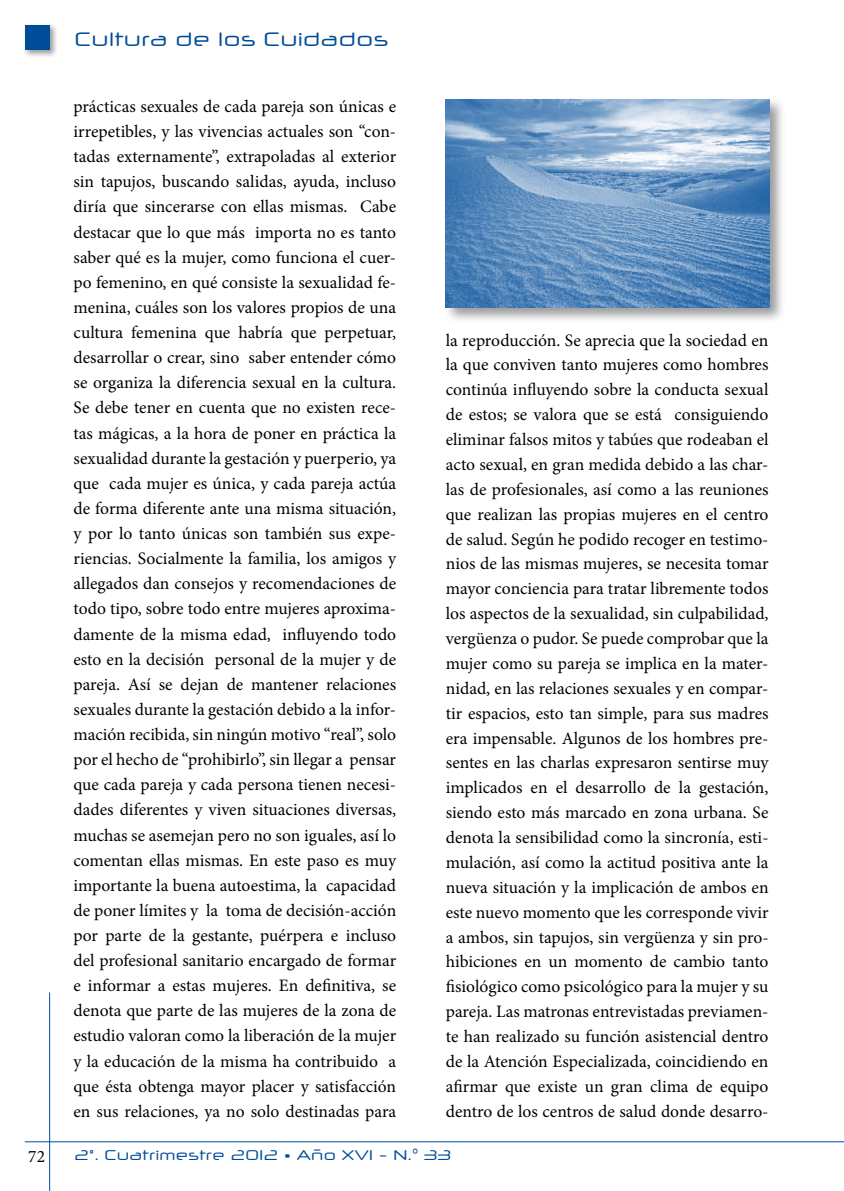
<style>
.page{position:relative;width:844px;height:1191px;background:#fff}
.page>*{position:absolute;margin:0;border:0;box-sizing:border-box;transform-origin:0 0}
.t1{font:19.25px "Neuropol X Free";color:#004c99}
.t2{font:17.5px/25.2px "Minion Pro";color:#000;text-align:justify}
.t3{font:14px "Neuropol X Free";color:#004c99}
</style>
<div class="page">
<hr style="left:49px;top:992px;width:1px;height:199px;background:#004c99">
<hr style="left:25px;top:1141px;width:818px;height:1px;background:#004c99">
<div style="left:23px;top:23px;width:36px;height:36px;background:#000;opacity:.4"></div>
<div style="left:25px;top:25px;width:25px;height:25px;background:#004c99"></div>
<div style="left:443px;top:97px;width:343px;height:227px;background:#000;opacity:.4"></div>
<img style="left:445px;top:99px;width:324px;height:209px">
<p class="t2" style="left:28px;top:1143px;width:18px">72</p>
<p class="t1" style="left:74px;top:27px;width:315px">Cultura de los Cuidados</p>
<p class="t2" style="left:73px;top:94px;width:324px">prácticas sexuales de cada pareja son únicas e irrepetibles, y las vivencias actuales son “con&shy;tadas externamente”, extrapoladas al exterior sin tapujos, buscando salidas, ayuda, incluso diría que sincerarse con ellas mismas. Cabe destacar que lo que más importa no es tanto saber qué es la mujer, como funciona el cuer&shy;po femenino, en qué consiste la sexualidad fe&shy;menina, cuáles son los valores propios de una cultura femenina que habría que perpetuar, desarrollar o crear, sino saber entender cómo se organiza la diferencia sexual en la cultura.<br>Se debe tener en cuenta que no existen rece&shy;tas mágicas, a la hora de poner en práctica la sexualidad durante la gestación y puerperio, ya que cada mujer es única, y cada pareja actúa de forma diferente ante una misma situación, y por lo tanto únicas son también sus expe&shy;riencias. Socialmente la familia, los amigos y allegados dan consejos y recomendaciones de todo tipo, sobre todo entre mujeres aproxima&shy;damente de la misma edad, influyendo todo esto en la decisión personal de la mujer y de pareja. Así se dejan de mantener relaciones sexuales durante la gestación debido a la infor&shy;mación recibida, sin ningún motivo “real”, solo por el hecho de “prohibirlo”, sin llegar a pensar que cada pareja y cada persona tienen necesi&shy;dades diferentes y viven situaciones diversas, muchas se asemejan pero no son iguales, así lo comentan ellas mismas. En este paso es muy importante la buena autoestima, la capacidad de poner límites y la toma de decisión-acción por parte de la gestante, puérpera e incluso del profesional sanitario encargado de formar e informar a estas mujeres. En definitiva, se denota que parte de las mujeres de la zona de estudio valoran como la liberación de la mujer y la educación de la misma ha contribuido a que ésta obtenga mayor placer y satisfacción en sus relaciones, ya no solo destinadas para</p>
<p class="t2" style="left:445px;top:327px;width:324px">la reproducción. Se aprecia que la sociedad en la que conviven tanto mujeres como hombres continúa influyendo sobre la conducta sexual de estos; se valora que se está consiguiendo eliminar falsos mitos y tabúes que rodeaban el acto sexual, en gran medida debido a las char&shy;las de profesionales, así como a las reuniones que realizan las propias mujeres en el centro de salud. Según he podido recoger en testimo&shy;nios de las mismas mujeres, se necesita tomar mayor conciencia para tratar libremente todos los aspectos de la sexualidad, sin culpabilidad, vergüenza o pudor. Se puede comprobar que la mujer como su pareja se implica en la mater&shy;nidad, en las relaciones sexuales y en compar&shy;tir espacios, esto tan simple, para sus madres era impensable. Algunos de los hombres pre&shy;sentes en las charlas expresaron sentirse muy implicados en el desarrollo de la gestación, siendo esto más marcado en zona urbana. Se denota la sensibilidad como la sincronía, esti&shy;mulación, así como la actitud positiva ante la nueva situación y la implicación de ambos en este nuevo momento que les corresponde vivir a ambos, sin tapujos, sin vergüenza y sin pro&shy;hibiciones en un momento de cambio tanto fisiológico como psicológico para la mujer y su pareja. Las matronas entrevistadas previamen&shy;te han realizado su función asistencial dentro de la Atención Especializada, coincidiendo en afirmar que existe un gran clima de equipo dentro de los centros de salud donde desarro-</p>
<p class="t3" style="left:74px;top:1146px;width:378px">2º. Cuatrimestre 2012 • Año XVI - N.° 33</p>
</div>
